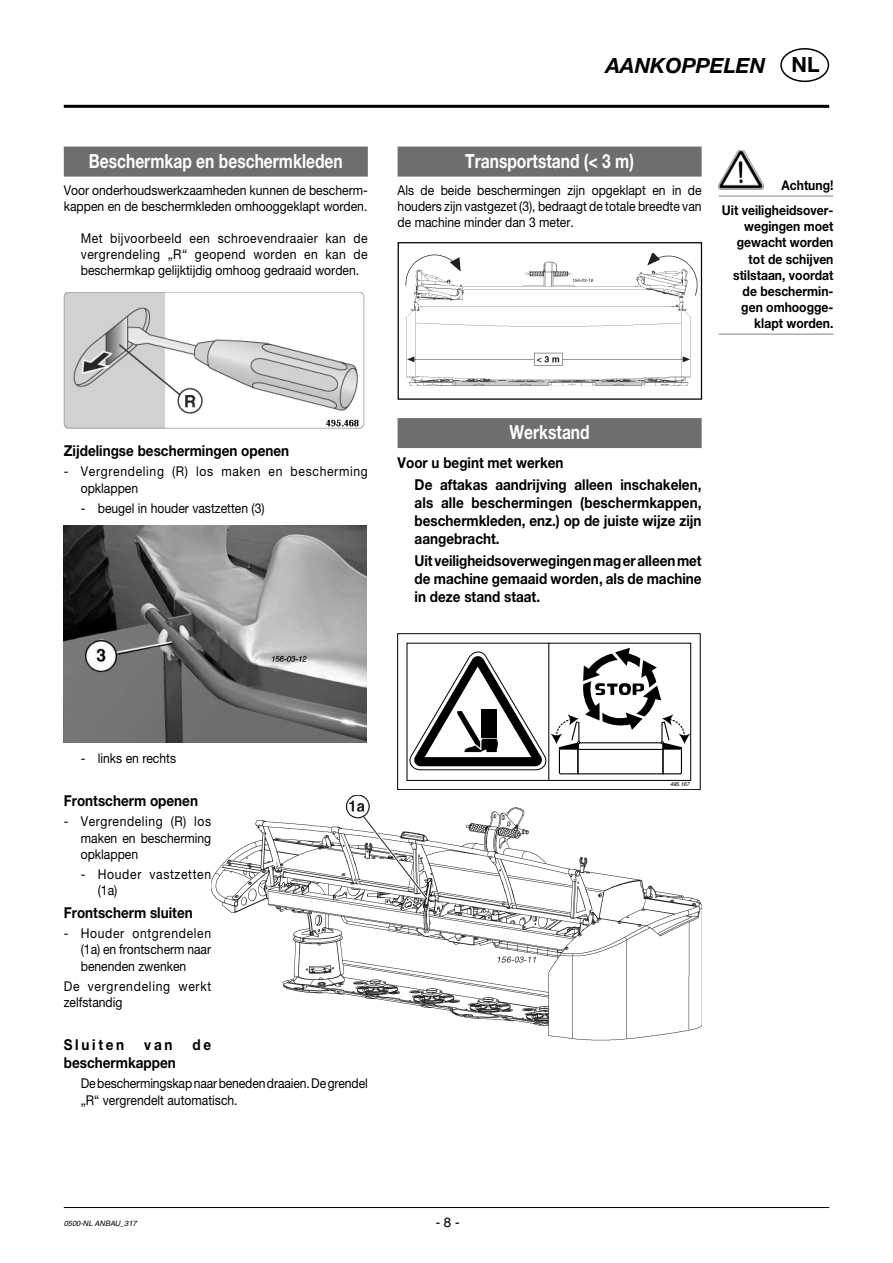
<style>
.page{position:relative;width:893px;height:1263px;background:#fff}
.page>*{position:absolute;margin:0;border:0;box-sizing:border-box;transform-origin:0 0}
.t1{font:italic 700 21px "Helvetica Neue";color:#000}
.t2{font:700 19.5px "Helvetica Neue";color:#fff;scale:.8 1}
.t3{font:700 15px/18px "Helvetica Neue";color:#000;text-align:justify;scale:.9 1}
.t4{font:700 15px "Helvetica Neue";letter-spacing:.2em;color:#000;scale:.9 1}
.t5{font:13.5px/16.2px "Helvetica Neue";color:#000;text-align:justify;scale:.9 1}
.t6{font:700 13.5px/16.2px "Helvetica Neue";color:#000;text-align:right;scale:.9 1}
.t7{font:13.5px/16.2px "Helvetica Neue";letter-spacing:.055em;color:#000;scale:.9 1}
.t8{font:13.5px/16.2px "Helvetica Neue";letter-spacing:.06em;color:#000;scale:.9 1}
.t9{font:13.5px "Helvetica";color:#000}
.t10{font:italic 7.5px "Helvetica";color:#000}
.t11{font:italic 5.55px "Helvetica";letter-spacing:-.02em;color:#000}
.s1{font-style:normal}
</style>
<div class="page">
<hr style="left:64px;top:105px;width:765px;height:3px;background:#000">
<hr style="left:64px;top:1207px;width:765px;height:1px;background:#000">
<div style="left:780px;top:48px;width:49px;height:34px;border:2px solid #000;border-radius:50%"></div>
<div style="left:398px;top:147px;width:304px;height:30px;background:#6e6e6e"></div>
<div style="left:398px;top:418px;width:304px;height:30px;background:#6e6e6e"></div>
<div style="left:64px;top:147px;width:304px;height:30px;background:#6e6e6e"></div>
<img style="left:719px;top:150px;width:44px;height:39px">
<div style="left:398px;top:634px;width:302px;height:156px;border:1px solid #000"></div>
<svg style="left:406px;top:643px;width:285px;height:138px"></svg>
<img style="left:64px;top:292px;width:300px;height:137px">
<img style="left:211px;top:795px;width:491px;height:245px">
<img style="left:64px;top:526px;width:303px;height:217px">
<img style="left:406px;top:254px;width:291px;height:131px">
<div style="left:398px;top:242px;width:304px;height:158px;border:1px solid #000"></div>
<hr style="left:719px;top:195px;width:114px;height:2px;background:#999">
<hr style="left:719px;top:334px;width:114px;height:1px;background:#999">
<h1 class="t1" style="left:606px;top:58px;width:215px">AANKOPPELEN <span class="s1">NL</span></h1>
<h2 class="t2" style="left:89px;top:154px;width:319px">Beschermkap en beschermkleden</h2>
<p class="t5" style="left:64px;top:183px;width:339px">Voor onderhoudswerkzaamheden kunnen de bescherm&shy;kappen en de beschermkleden omhooggeklapt worden.</p>
<p class="t5" style="left:81px;top:231px;width:320px">Met bijvoorbeeld een schroevendraaier kan de vergrendeling „R“ geopend worden en kan de beschermkap gelijktijdig omhoog gedraaid worden.</p>
<h2 class="t2" style="left:465px;top:154px;width:213px">Transportstand (&lt; 3 m)</h2>
<p class="t5" style="left:398px;top:183px;width:339px">Als de beide beschermingen zijn opgeklapt en in de houders zijn vastgezet (3), bedraagt de totale breedte van de machine minder dan 3 meter.</p>
<p class="t6" style="left:722px;top:174px;width:125px;line-height:24.8px">Achtung!<br>Uit veiligheidsover-</p>
<p class="t6" style="left:733px;top:220px;width:113px">wegingen moet gewacht worden tot de schijven stilstaan, voordat de beschermin&shy;gen omhoogge&shy;klapt worden.</p>
<p class="t3" style="left:64px;top:443px;width:252px">Zijdelingse beschermingen openen</p>
<p class="t7" style="left:81px;top:465px;width:320px;text-indent:-17px">- Vergrendeling (R) los maken en bescherming opklappen</p>
<p class="t5" style="left:81px;top:502px;width:206px">- beugel in houder vastzetten (3)</p>
<h2 class="t2" style="left:509px;top:425px;width:102px">Werkstand</h2>
<p class="t3" style="left:415px;top:453px;width:320px;line-height:22.2px;text-indent:-17px">Voor u begint met werken<br>De aftakas aandrijving alleen inschakelen,</p>
<p class="t3" style="left:415px;top:495px;width:320px">als alle beschermingen (beschermkappen, beschermkleden, enz.) op de juiste wijze zijn aangebracht.</p>
<p class="t3" style="left:415px;top:553px;width:320px">Uit veiligheidsoverwegingen mag er alleen met de machine gemaaid worden, als de machine in deze stand staat.</p>
<p class="t5" style="left:81px;top:752px;width:107px">- links en rechts</p>
<p class="t3" style="left:64px;top:793px;width:151px">Frontscherm openen</p>
<p class="t5" style="left:81px;top:815px;width:146px;text-indent:-17px">- Vergrendeling (R) los maken en bescherming opklappen</p>
<p class="t7" style="left:98px;top:868px;width:127px;text-indent:-17px">- Houder vastzetten (1a)</p>
<p class="t3" style="left:64px;top:905px;width:145px">Frontscherm sluiten</p>
<p class="t5" style="left:81px;top:927px;width:146px;text-indent:-17px">- Houder ontgrendelen (1a) en frontscherm naar benenden zwenken</p>
<p class="t8" style="left:64px;top:979px;width:165px">De vergrendeling werkt zelfstandig</p>
<p class="t4" style="left:64px;top:1039px;width:69px">Sluiten</p>
<p class="t3" style="left:144px;top:1037px;width:33px">van</p>
<p class="t3" style="left:192px;top:1037px;width:22px">de</p>
<p class="t3" style="left:64px;top:1055px;width:126px">beschermkappen</p>
<p class="t5" style="left:81px;top:1077px;width:320px">De beschermingskap naar beneden draaien. De grendel „R“ vergrendelt automatisch.</p>
<p class="t11" style="left:670px;top:782px;width:21px">495.167</p>
<p class="t10" style="left:64px;top:1221px;width:74px">0500-NL ANBAU_317</p>
<p class="t9" style="left:436px;top:1217px;width:26px">- 8 -</p>
</div>
